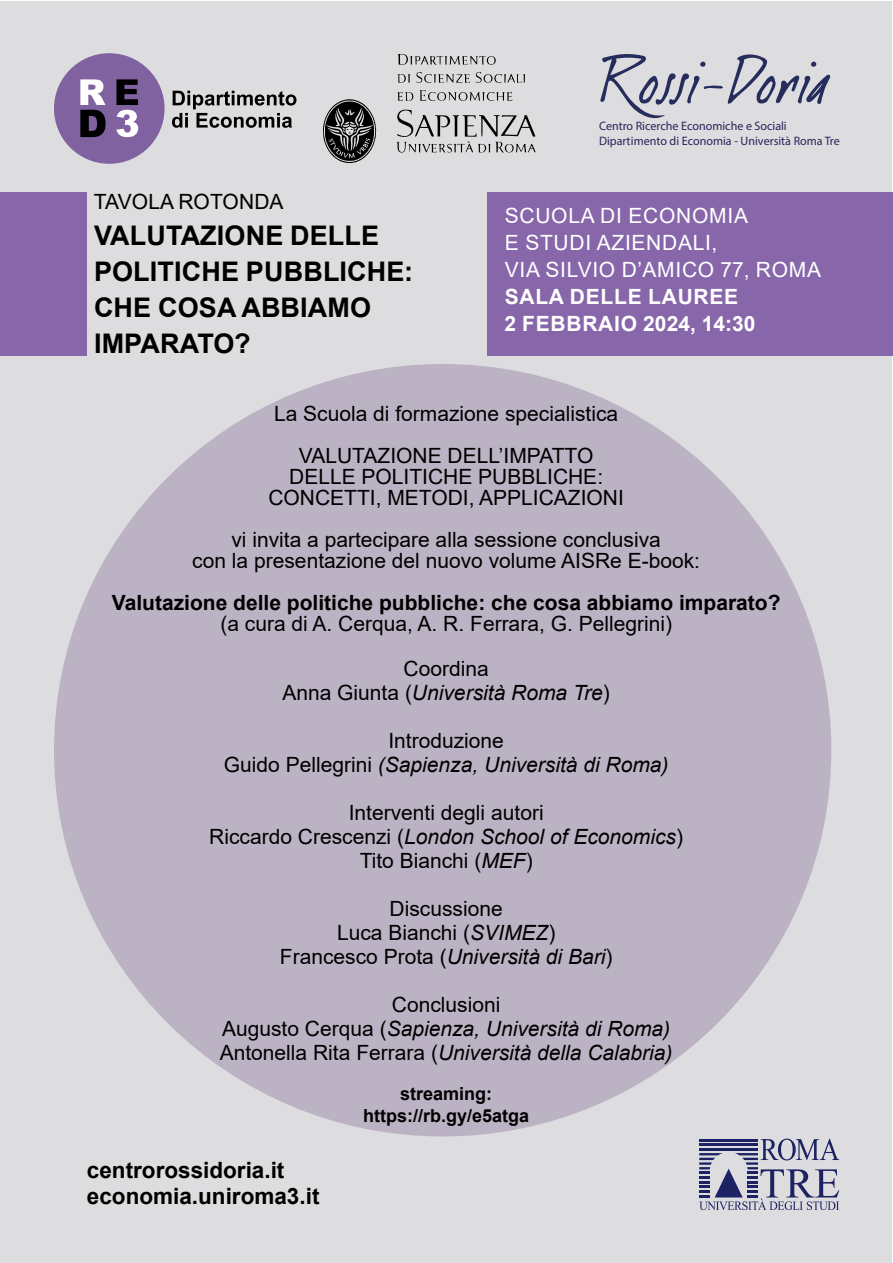
<style>
.page{position:relative;width:893px;height:1263px;background:#fff}
.page>*{position:absolute;margin:0;border:0;box-sizing:border-box;transform-origin:0 0}
.t1{font:700 27px/36px "Arial";letter-spacing:.005em;color:#000}
.t2{font:700 22.5px/25.5px "Arial";color:#000}
.t3{font:21px/24px "Arial";color:#000;text-align:center}
.t4{font:italic 21px/24px "Arial";color:#000;text-align:center}
.t5{font:700 21px "Arial";color:#000}
.t6{font:21px/27px "Arial";letter-spacing:.035em;color:#fff}
.t7{font:700 21px/27px "Arial";letter-spacing:.035em;color:#fff}
.t8{font:700 18px/21.6px "Arial";color:#000;text-align:center}
.t9{font:12.3px/14.7px "Myriad Pro";color:#29235c}
.s1{font-style:normal}
.s2{font-style:italic}
</style>
<div class="page">
<div style="left:0;top:1px;width:892px;height:1262px;background:#dddcde"></div>
<div style="left:0;top:192px;width:87px;height:164px;background:#8767aa"></div>
<svg style="left:699px;top:1138px;width:140px;height:72px"></svg>
<div style="left:487px;top:192px;width:406px;height:164px;background:#8767aa"></div>
<div style="left:54px;top:53px;width:111px;height:111px;background:#7f629f;border-radius:50%"></div>
<svg style="left:80px;top:79px;width:26px;height:58px"></svg>
<svg style="left:116px;top:79px;width:22px;height:58px"></svg>
<svg style="left:172px;top:91px;width:124px;height:37px"></svg>
<svg style="left:323px;top:99px;width:54px;height:64px"></svg>
<svg style="left:397px;top:110px;width:139px;height:43px"></svg>
<svg style="left:397px;top:54px;width:99px;height:11px"></svg>
<svg style="left:397px;top:74px;width:13px;height:9px"></svg>
<svg style="left:416px;top:72px;width:54px;height:11px"></svg>
<svg style="left:476px;top:72px;width:49px;height:11px"></svg>
<svg style="left:397px;top:90px;width:115px;height:11px"></svg>
<svg style="left:600px;top:54px;width:230px;height:64px"></svg>
<div style="left:54px;top:364px;width:777px;height:772px;background:#bbb3c4;border-radius:50%"></div>
<p class="t3" style="left:94px;top:189px;width:191px">TAVOLA ROTONDA</p>
<p class="t1" style="left:94px;top:218px;width:321px">VALUTAZIONE DELLE<br>POLITICHE PUBBLICHE:<br>CHE COSA ABBIAMO<br>IMPARATO?</p>
<p class="t9" style="left:599px;top:118px;width:242px">Centro Ricerche Economiche e Sociali<br>Dipartimento di Economia - Università Roma Tre</p>
<p class="t6" style="left:505px;top:202px;width:318px">SCUOLA DI ECONOMIA<br>E STUDI AZIENDALI,<br>VIA SILVIO D’AMICO 77, ROMA</p>
<p class="t7" style="left:504px;top:283px;width:253px">SALA DELLE LAUREE<br>2 FEBBRAIO 2024, 14:30</p>
<p class="t3" style="left:274px;top:393px;width:346px;line-height:42px">La Scuola di formazione specialistica<br>VALUTAZIONE DELL’IMPATTO</p>
<p class="t3" style="left:268px;top:466px;width:357px;line-height:21px">DELLE POLITICHE PUBBLICHE:<br>CONCETTI, METODI, APPLICAZIONI</p>
<p class="t3" style="left:192px;top:529px;width:509px;line-height:21px">vi invita a partecipare alla sessione conclusiva<br>con la presentazione del nuovo volume AISRe E-book:</p>
<p class="t5" style="left:112px;top:588px;width:670px">Valutazione delle politiche pubbliche: che cosa abbiamo imparato?</p>
<p class="t3" style="left:220px;top:601px;width:453px;line-height:45px">(a cura di A. Cerqua, A. R. Ferrara, G. Pellegrini)<br>Coordina</p>
<p class="t4" style="left:282px;top:681px;width:329px"><span class="s1">Anna Giunta (</span>Università Roma Tre<span class="s1">)</span></p>
<p class="t3" style="left:224px;top:729px;width:446px">Introduzione<br>Guido Pellegrini <span class="s2">(Sapienza, Università di Roma)</span></p>
<p class="t3" style="left:209px;top:801px;width:475px">Interventi degli autori<br>Riccardo Crescenzi (<span class="s2">London School of Economics</span>)<br>Tito Bianchi (<span class="s2">MEF</span>)</p>
<p class="t3" style="left:280px;top:897px;width:334px">Discussione<br>Luca Bianchi (<span class="s2">SVIMEZ</span>)<br>Francesco Prota (<span class="s2">Università di Bari</span>)</p>
<p class="t4" style="left:220px;top:993px;width:454px"><span class="s1">Conclusioni<br>Augusto Cerqua (</span>Sapienza, Università di Roma)<br><span class="s1">Antonella Rita Ferrara (</span>Università della Calabria)</p>
<p class="t8" style="left:363px;top:1083px;width:168px">streaming: https://rb.gy/e5atga</p>
<p class="t2" style="left:87px;top:1158px;width:234px">centrorossidoria.it economia.uniroma3.it</p>
</div>
